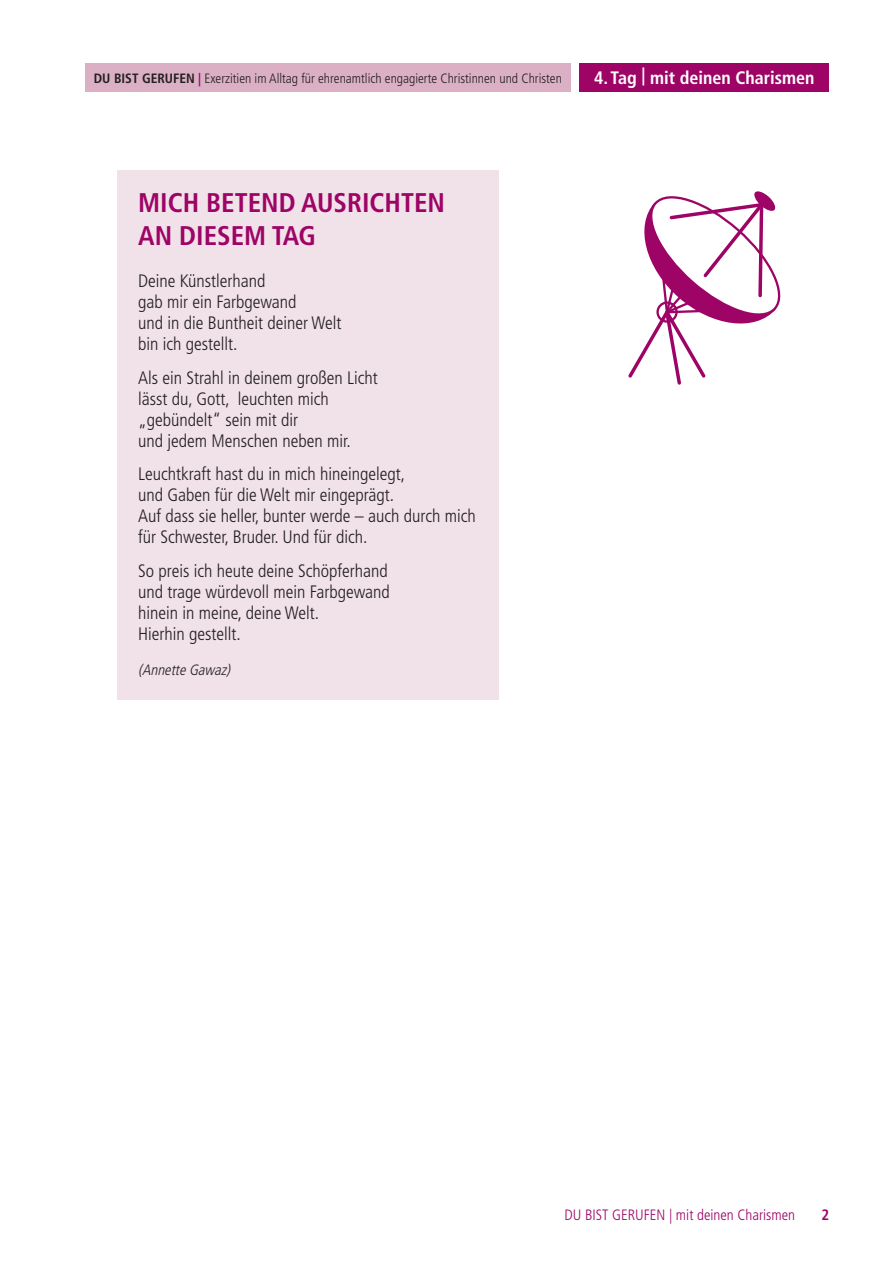
<style>
.page{position:relative;width:893px;height:1263px;background:#fff}
.page>*{position:absolute;margin:0;border:0;box-sizing:border-box;transform-origin:0 0}
.Headline{font:700 condensed 27px/33px "Frutiger LT Std";color:#9d0466}
.Mich_betend_ausricht{font:300 condensed 18px/21px "Frutiger LT Std";color:#231f20}
.t1{font:700 condensed 18px "Frutiger LT Std";color:#fff}
.t2{font:300 condensed 15px "Frutiger LT Std";color:#9d0466}
.Autor{font:italic 300 condensed 15px "Frutiger LT Std";color:#231f20}
.t3{font:700 condensed 15px "Frutiger LT Std";color:#9d0466}
.t4{font:300 condensed 13.5px "Frutiger LT Std";color:#231f20}
.s1{font-weight:700}
.s2{font-weight:700;color:#9d0466}
</style>
<div class="page">
<div style="left:579px;top:64px;width:250px;height:28px;background:#9d0466"></div>
<div style="left:85px;top:64px;width:486px;height:28px;background:#dbb0c5"></div>
<div style="left:117px;top:170px;width:382px;height:529px;background:#f1e1e9"></div>
<svg style="left:628px;top:191px;width:152px;height:194px"></svg>
<p class="t4" style="left:94px;top:71px;width:470px"><span class="s1">DU BIST GERUFEN</span> <span class="s2">|</span> Exerzitien im Alltag für ehrenamtlich engagierte Christinnen und Christen</p>
<p class="t1" style="left:594px;top:67px;width:222px">4. Tag | mit deinen Charismen</p>
<p class="Headline" style="left:138px;top:186px;width:308px">MICH BETEND AUSRICHTEN<br>AN DIESEM TAG</p>
<p class="Mich_betend_ausricht" style="left:138px;top:270px;width:205px">Deine Künstlerhand<br>gab mir ein Farbgewand<br>und in die Buntheit deiner Welt bin ich gestellt.</p>
<p class="Mich_betend_ausricht" style="left:138px;top:367px;width:241px">Als ein Strahl in deinem großen Licht lässt du, Gott, leuchten mich „gebündelt“ sein mit dir<br>und jedem Menschen neben mir.</p>
<p class="Mich_betend_ausricht" style="left:138px;top:464px;width:339px">Leuchtkraft hast du in mich hineingelegt,<br>und Gaben für die Welt mir eingeprägt.<br>Auf dass sie heller, bunter werde – auch durch mich für Schwester, Bruder. Und für dich.</p>
<p class="Mich_betend_ausricht" style="left:138px;top:561px;width:253px">So preis ich heute deine Schöpferhand und trage würdevoll mein Farbgewand hinein in meine, deine Welt.<br>Hierhin gestellt.</p>
<p class="Autor" style="left:138px;top:661px;width:97px">(AnnetteGawaz)</p>
<p class="t2" style="left:564px;top:1207px;width:232px">DU BIST GERUFEN | mit deinen Charismen</p>
<p class="t3" style="left:821px;top:1206px;width:9px">2</p>
</div>
